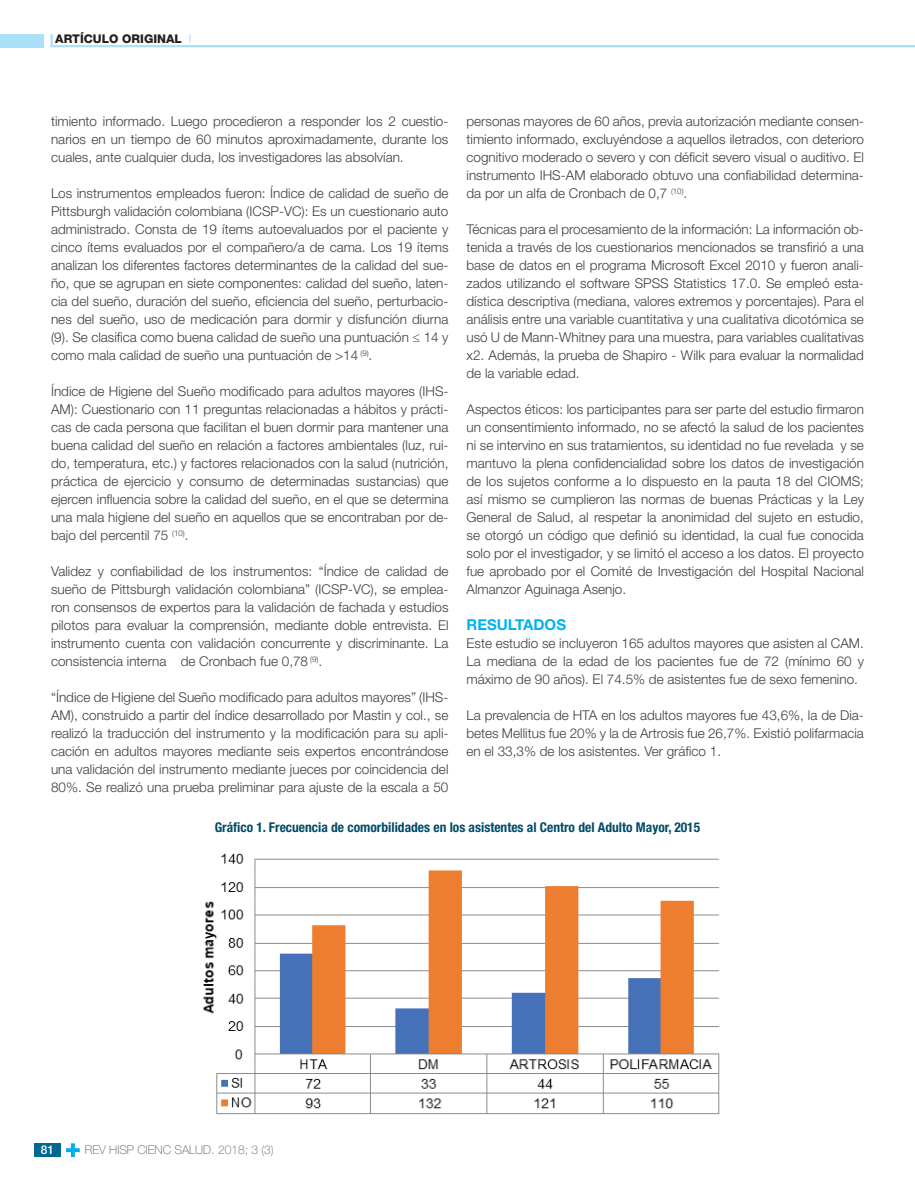
<style>
.page{position:relative;width:915px;height:1191px;background:#fff}
.page>*{position:absolute;margin:0;border:0;box-sizing:border-box;transform-origin:0 0}
.t1{font:700 15px "Helvetica Neue LT Std";color:#00b3ef}
.t2{font:300 13.5px/18px "Helvetica Neue LT Std";color:#3e3e3f;text-align:justify}
.t3{font:700 condensed 13.5px "Helvetica Neue LT Std";color:#004b68}
.t4{font:100 12px "Helvetica Neue LT Std";color:#57585a}
.t5{font:800 12px "Helvetica Neue LT Std";color:#231f20}
.t6{font:500 12px "Helvetica Neue LT Std";color:#fff}
</style>
<div class="page">
<div style="left:0;top:34px;width:44px;height:13px;background:#aae0f9"></div>
<svg style="left:50px;top:34px;width:864px;height:14px"></svg>
<div style="left:34px;top:1143px;width:27px;height:14px;background:#006991"></div>
<svg style="left:66px;top:1143px;width:14px;height:14px"></svg>
<img style="left:203px;top:853px;width:517px;height:262px">
<p class="t5" style="left:55px;top:31px;width:128px">ARTÍCULO ORIGINAL</p>
<p class="t2" style="left:51px;top:112px;width:399px">timiento informado. Luego procedieron a responder los 2 cuestio&shy;narios en un tiempo de 60 minutos aproximadamente, durante los cuales, ante cualquier duda, los investigadores las absolvían.</p>
<p class="t2" style="left:51px;top:184px;width:399px">Los instrumentos empleados fueron: Índice de calidad de sueño de Pittsburgh validación colombiana (ICSP-VC): Es un cuestionario auto administrado. Consta de 19 ítems autoevaluados por el paciente y cinco ítems evaluados por el compañero/a de cama. Los 19 ítems analizan los diferentes factores determinantes de la calidad del sue&shy;ño, que se agrupan en siete componentes: calidad del sueño, laten&shy;cia del sueño, duración del sueño, eficiencia del sueño, perturbacio&shy;nes del sueño, uso de medicación para dormir y disfunción diurna (9). Se clasifica como buena calidad de sueño una puntuación ≤ 14 y como mala calidad de sueño una puntuación de &gt;14 <sup>(9)</sup>.</p>
<p class="t2" style="left:51px;top:382px;width:399px">Índice de Higiene del Sueño modificado para adultos mayores (IHS-AM): Cuestionario con 11 preguntas relacionadas a hábitos y prácti&shy;cas de cada persona que facilitan el buen dormir para mantener una buena calidad del sueño en relación a factores ambientales (luz, rui&shy;do, temperatura, etc.) y factores relacionados con la salud (nutrición, práctica de ejercicio y consumo de determinadas sustancias) que ejercen influencia sobre la calidad del sueño, en el que se determina una mala higiene del sueño en aquellos que se encontraban por de&shy;bajo del percentil 75 <sup>(10)</sup>.</p>
<p class="t2" style="left:51px;top:562px;width:399px">Validez y confiabilidad de los instrumentos: “Índice de calidad de sueño de Pittsburgh validación colombiana” (ICSP-VC), se emplea&shy;ron consensos de expertos para la validación de fachada y estudios pilotos para evaluar la comprensión, mediante doble entrevista. El instrumento cuenta con validación concurrente y discriminante. La consistencia interna α de Cronbach fue 0,78 <sup>(9)</sup>.</p>
<p class="t2" style="left:51px;top:688px;width:399px">“Índice de Higiene del Sueño modificado para adultos mayores” (IHS-AM), construido a partir del índice desarrollado por Mastin y col., se realizó la traducción del instrumento y la modificación para su apli&shy;cación en adultos mayores mediante seis expertos encontrándose una validación del instrumento mediante jueces por coincidencia del 80%. Se realizó una prueba preliminar para ajuste de la escala a 50</p>
<p class="t2" style="left:466px;top:112px;width:399px">personas mayores de 60 años, previa autorización mediante consen&shy;timiento informado, excluyéndose a aquellos iletrados, con deterioro cognitivo moderado o severo y con déficit severo visual o auditivo. El instrumento IHS-AM elaborado obtuvo una confiabilidad determina&shy;da por un alfa de Cronbach de 0,7 <sup>(10)</sup>.</p>
<p class="t2" style="left:466px;top:220px;width:399px">Técnicas para el procesamiento de la información: La información ob&shy;tenida a través de los cuestionarios mencionados se transfirió a una base de datos en el programa Microsoft Excel 2010 y fueron anali&shy;zados utilizando el software SPSS Statistics 17.0. Se empleó esta&shy;dística descriptiva (mediana, valores extremos y porcentajes). Para el análisis entre una variable cuantitativa y una cualitativa dicotómica se usó U de Mann-Whitney para una muestra, para variables cualitativas x2. Además, la prueba de Shapiro - Wilk para evaluar la normalidad de la variable edad.</p>
<p class="t2" style="left:466px;top:400px;width:399px">Aspectos éticos: los participantes para ser parte del estudio firmaron un consentimiento informado, no se afectó la salud de los pacientes ni se intervino en sus tratamientos, su identidad no fue revelada y se mantuvo la plena confidencialidad sobre los datos de investigación de los sujetos conforme a lo dispuesto en la pauta 18 del CIOMS; así mismo se cumplieron las normas de buenas Prácticas y la Ley General de Salud, al respetar la anonimidad del sujeto en estudio, se otorgó un código que definió su identidad, la cual fue conocida solo por el investigador, y se limitó el acceso a los datos. El proyecto fue aprobado por el Comité de Investigación del Hospital Nacional Almanzor Aguinaga Asenjo.</p>
<p class="t1" style="left:466px;top:615px;width:101px">RESULTADOS</p>
<p class="t2" style="left:466px;top:634px;width:399px">Este estudio se incluyeron 165 adultos mayores que asisten al CAM.<br>La mediana de la edad de los pacientes fue de 72 (mínimo 60 y máximo de 90 años). El 74.5% de asistentes fue de sexo femenino.</p>
<p class="t2" style="left:466px;top:706px;width:399px">La prevalencia de HTA en los adultos mayores fue 43,6%, la de Dia&shy;betes Mellitus fue 20% y la de Artrosis fue 26,7%. Existió polifarmacia en el 33,3% de los asistentes. Ver gráfico 1.</p>
<p class="t3" style="left:215px;top:819px;width:487px">Gráfico 1. Frecuencia de comorbilidades en los asistentes al Centro del Adulto Mayor, 2015</p>
<p class="t6" style="left:41px;top:1143px;width:15px">81</p>
<p class="t4" style="left:85px;top:1142px;width:190px">REV HISP CIENC SALUD. 2018; 3 (3)</p>
</div>
